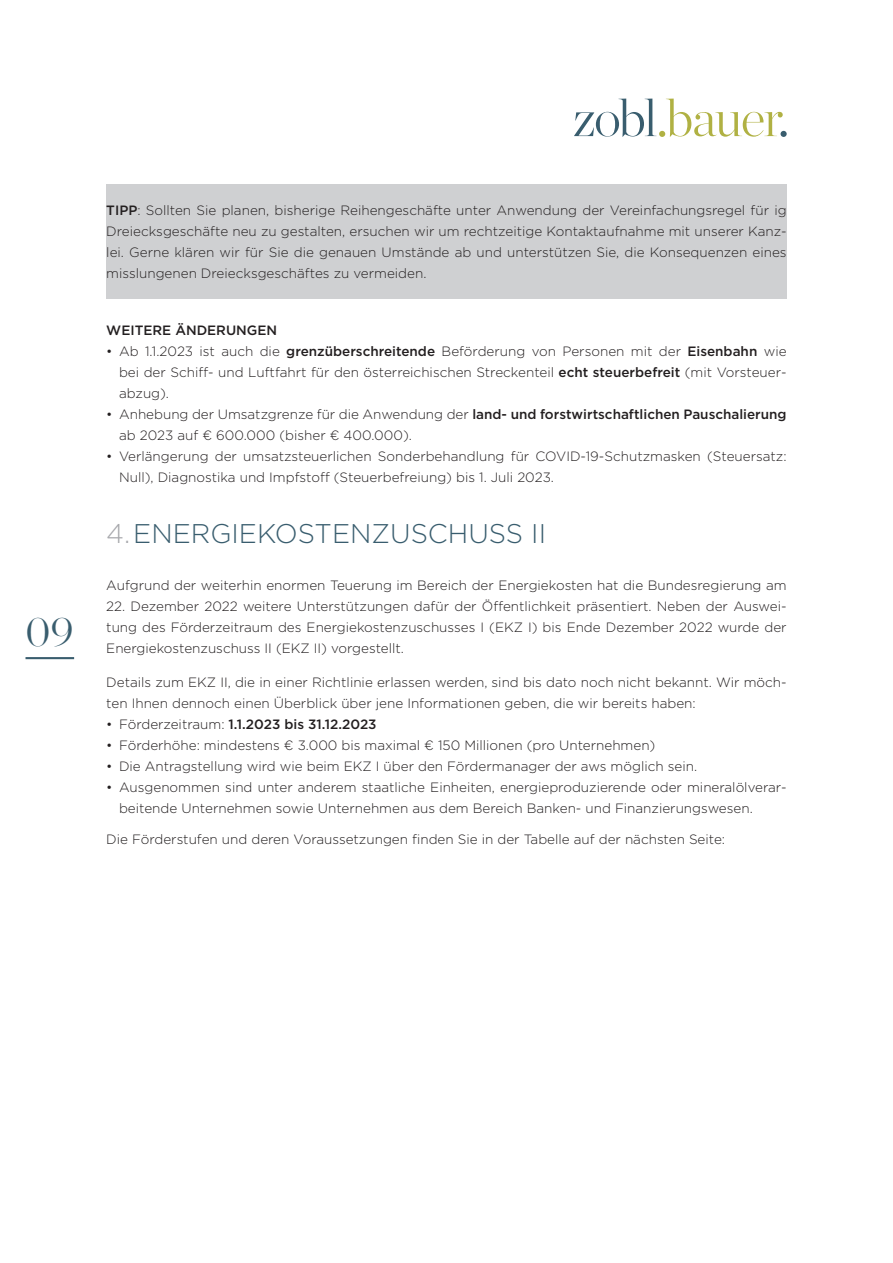
<style>
.page{position:relative;width:893px;height:1263px;background:#fff}
.page>*{position:absolute;margin:0;border:0;box-sizing:border-box;transform-origin:0 0}
.t1{font:200 42px "Chronicle Display";color:#395d6e}
.t2{font:300 27px "Gotham";color:#395d6e}
.t3{font:300 13.5px/21px "Gotham";color:#231f20}
.t4{font:500 13.5px "Gotham";color:#231f20}
.s1{font-weight:500}
.s2{color:#a8a9ad}
.s3{font-weight:300}
</style>
<div class="page">
<svg style="left:574px;top:99px;width:209px;height:38px"></svg>
<div style="left:780px;top:131px;width:7px;height:6px;background:#395d6e;border-radius:50%"></div>
<hr style="left:26px;top:657px;width:48px;height:2px;background:#395d6e">
<div style="left:106px;top:184px;width:681px;height:115px;background:#cfd0d2"></div>
<h1 class="t1" style="left:26px;top:600px;width:50px">09</h1>
<p class="t3" style="left:106px;top:199px;width:682px;text-align:justify"><span class="s1">TIPP</span>: Sollten Sie planen, bisherige Reihengeschäfte unter Anwendung der Vereinfachungsregel für ig Dreiecksgeschäfte neu zu gestalten, ersuchen wir um rechtzeitige Kontaktaufnahme mit unserer Kanz&shy;lei. Gerne klären wir für Sie die genauen Umstände ab und unterstützen Sie, die Konsequenzen eines misslungenen Dreiecksgeschäftes zu vermeiden.</p>
<p class="t4" style="left:106px;top:322px;width:172px">WEITERE ÄNDERUNGEN</p>
<p class="t3" style="left:119px;top:341px;width:669px;text-align:justify;text-indent:-13px">• Ab 1.1.2023 ist auch die <span class="s1">grenzüberschreitende</span> Beförderung von Personen mit der <span class="s1">Eisenbahn</span> wie bei der Schiff- und Luftfahrt für den österreichischen Streckenteil <span class="s1">echt steuerbefreit</span> (mit Vorsteuer&shy;abzug).</p>
<p class="t3" style="left:119px;top:404px;width:669px;text-indent:-13px">• Anhebung der Umsatzgrenze für die Anwendung der <span class="s1">land- und forstwirtschaftlichen Pauschalierung </span>ab 2023 auf € 600.000 (bisher € 400.000).</p>
<p class="t3" style="left:119px;top:446px;width:669px;text-indent:-13px">• Verlängerung der umsatzsteuerlichen Sonderbehandlung für COVID-19-Schutzmasken (Steuersatz:<br>Null), Diagnostika und Impfstoff (Steuerbefreiung) bis 1. Juli 2023.</p>
<h2 class="t2" style="left:106px;top:517px;width:441px"><span class="s2">4.</span>ENERGIEKOSTENZUSCHUSS II</h2>
<p class="t3" style="left:106px;top:574px;width:682px">Aufgrund der weiterhin enormen Teuerung im Bereich der Energiekosten hat die Bundesregierung am</p>
<p class="t3" style="left:106px;top:595px;width:682px;text-align:justify">22. Dezember 2022 weitere Unterstützungen dafür der Öffentlichkeit präsentiert. Neben der Auswei&shy;tung des Förderzeitraum des Energiekostenzuschusses I (EKZ I) bis Ende Dezember 2022 wurde der Energiekostenzuschuss II (EKZ II) vorgestellt.</p>
<p class="t3" style="left:106px;top:671px;width:682px">Details zum EKZ II, die in einer Richtlinie erlassen werden, sind bis dato noch nicht bekannt. Wir möch&shy;ten Ihnen dennoch einen Überblick über jene Informationen geben, die wir bereits haben:</p>
<p class="t4" style="left:106px;top:715px;width:272px"><span class="s3">• Förderzeitraum:</span> 1.1.2023 bis 31.12.2023</p>
<p class="t3" style="left:106px;top:734px;width:551px">• Förderhöhe: mindestens € 3.000 bis maximal € 150 Millionen (pro Unternehmen)</p>
<p class="t3" style="left:106px;top:755px;width:592px">• Die Antragstellung wird wie beim EKZ I über den Fördermanager der aws möglich sein.</p>
<p class="t3" style="left:119px;top:776px;width:669px;text-indent:-13px">• Ausgenommen sind unter anderem staatliche Einheiten, energieproduzierende oder mineralölverar&shy;beitende Unternehmen sowie Unternehmen aus dem Bereich Banken- und Finanzierungswesen.</p>
<p class="t3" style="left:106px;top:828px;width:620px">Die Förderstufen und deren Voraussetzungen finden Sie in der Tabelle auf der nächsten Seite:</p>
</div>
